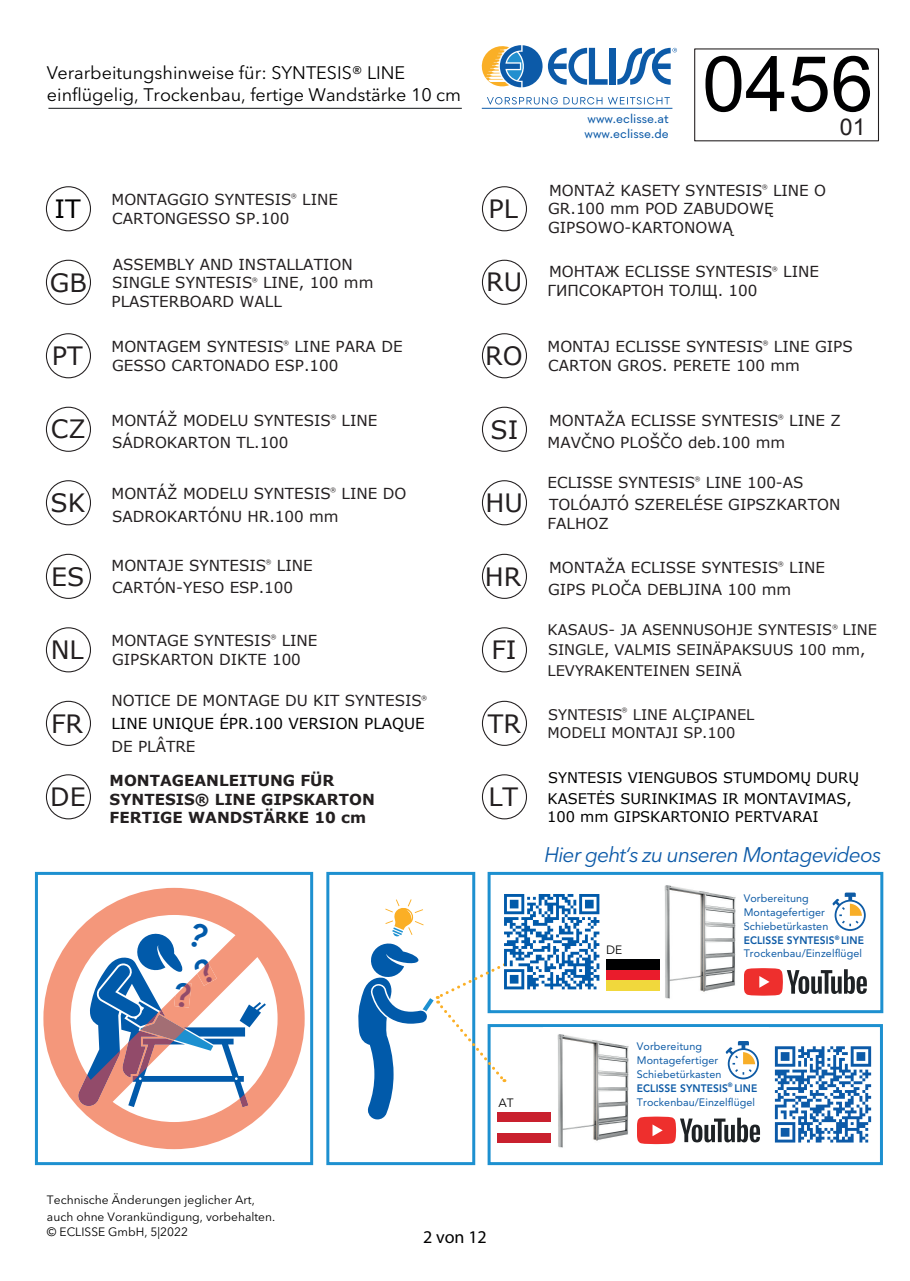
<style>
.page{position:relative;width:910px;height:1281px;background:#fff}
.page>*{position:absolute;margin:0;border:0;box-sizing:border-box;transform-origin:0 0}
.t1{font:76.95px "Arial";color:#000001}
.t2{font:25.2px "Verdana";color:#231f20}
.t3{font:25.2px "Verdana";color:#000001}
.t4{font:23.1px "Arial";color:#231f20}
.t5{font:italic 21px "Avenir Next LT Pro";letter-spacing:-.035em;color:#0c5aa8}
.t6{font:18px/21.6px "Avenir Next LT Pro";color:#000001}
.t7{font:18px "Myriad Pro";color:#000001}
.t8{font:15.15px/18.6px "Verdana";color:#231f20}
.t9{font:700 15.15px/18.1px "Verdana";color:#231f20}
.t10{font:15.15px "Verdana";color:#000001}
.t11{font:14.7px/20.5px "Verdana";color:#231f20}
.t12{font:14.7px/20.5px "Verdana";color:#000001}
.t13{font:14.25px/15px "Soin Sans Pro";color:#0c5aa8}
.t14{font:12px/16.5px "Avenir Next LT Pro";color:#000001}
.t15{font:10.8px/13.8px "Avenir LT Std";letter-spacing:.01em;color:#0e5ba6}
.t16{font:6px "Verdana";color:#231f20}
.s1{font-weight:800}
</style>
<div class="page">
<div style="left:46px;top:186px;width:45px;height:45px;border:1px solid #231f20;border-radius:50%"></div>
<div style="left:46px;top:260px;width:45px;height:45px;border:1px solid #231f20;border-radius:50%"></div>
<div style="left:46px;top:333px;width:45px;height:45px;border:1px solid #231f20;border-radius:50%"></div>
<div style="left:46px;top:480px;width:45px;height:45px;border:1px solid #231f20;border-radius:50%"></div>
<div style="left:46px;top:406px;width:45px;height:45px;border:1px solid #231f20;border-radius:50%"></div>
<div style="left:482px;top:186px;width:45px;height:45px;border:1px solid #231f20;border-radius:50%"></div>
<div style="left:482px;top:260px;width:45px;height:45px;border:1px solid #231f20;border-radius:50%"></div>
<div style="left:46px;top:774px;width:45px;height:45px;border:1px solid #231f20;border-radius:50%"></div>
<div style="left:46px;top:627px;width:45px;height:45px;border:1px solid #231f20;border-radius:50%"></div>
<div style="left:482px;top:333px;width:45px;height:45px;border:1px solid #231f20;border-radius:50%"></div>
<div style="left:482px;top:406px;width:45px;height:45px;border:1px solid #231f20;border-radius:50%"></div>
<div style="left:46px;top:553px;width:45px;height:45px;border:1px solid #231f20;border-radius:50%"></div>
<div style="left:482px;top:480px;width:45px;height:45px;border:1px solid #231f20;border-radius:50%"></div>
<div style="left:482px;top:553px;width:45px;height:45px;border:1px solid #231f20;border-radius:50%"></div>
<div style="left:46px;top:700px;width:45px;height:45px;border:1px solid #231f20;border-radius:50%"></div>
<div style="left:482px;top:627px;width:45px;height:45px;border:1px solid #231f20;border-radius:50%"></div>
<div style="left:482px;top:700px;width:45px;height:45px;border:1px solid #231f20;border-radius:50%"></div>
<div style="left:482px;top:774px;width:45px;height:45px;border:1px solid #231f20;border-radius:50%"></div>
<hr style="left:48px;top:108px;width:414px;height:1px;background:#101315">
<hr style="left:482px;top:108px;width:190px;height:1px;background:#0c5aa8">
<svg style="left:487px;top:97px;width:182px;height:8px"></svg>
<div style="left:609px;top:48px;width:6px;height:37px;background:#0c5aa8"></div>
<svg style="left:481px;top:45px;width:126px;height:42px"></svg>
<svg style="left:617px;top:48px;width:60px;height:37px"></svg>
<div style="left:694px;top:48px;width:185px;height:93px;border:1px solid #231f20"></div>
<div style="left:35px;top:871px;width:278px;height:293px;border:3px solid #1d90d0"></div>
<div style="left:326px;top:871px;width:149px;height:293px;background:#fff;border:3px solid #1d90d0"></div>
<div style="left:487px;top:871px;width:396px;height:141px;border:3px solid #1d90d0"></div>
<div style="left:487px;top:1023px;width:395px;height:141px;border:3px solid #1d90d0"></div>
<svg style="left:43px;top:887px;width:262px;height:261px"></svg>
<svg style="left:832px;top:892px;width:33px;height:38px"></svg>
<svg style="left:744px;top:968px;width:122px;height:27px"></svg>
<img style="left:650px;top:885px;width:86px;height:114px">
<div style="left:543px;top:1026px;width:226px;height:127px;background:#fff"></div>
<svg style="left:725px;top:1041px;width:34px;height:38px"></svg>
<svg style="left:637px;top:1116px;width:123px;height:27px"></svg>
<img style="left:543px;top:1041px;width:86px;height:107px">
<div style="left:606px;top:959px;width:53px;height:10px;background:#000001"></div>
<div style="left:606px;top:969px;width:53px;height:11px;background:#ea1c2c"></div>
<div style="left:606px;top:980px;width:53px;height:10px;background:#f1d83c"></div>
<div style="left:498px;top:1111px;width:53px;height:10px;background:#c9202e"></div>
<div style="left:498px;top:1132px;width:53px;height:10px;background:#c9202e"></div>
<div style="left:498px;top:1121px;width:53px;height:11px;background:#fff"></div>
<svg style="left:358px;top:893px;width:241px;height:226px"></svg>
<svg style="left:774px;top:1046px;width:97px;height:96px"></svg>
<svg style="left:77px;top:921px;width:189px;height:185px"></svg>
<p class="t6" style="left:47px;top:62px;width:415px">Verarbeitungshinweise für: SYNTESIS® LINE einflügelig, Trockenbau, fertige Wandstärke 10 cm</p>
<p class="t13" style="left:584px;top:111px;width:86px">www.eclisse.at www.eclisse.de</p>
<h1 class="t1" style="left:702px;top:34px;width:173px">0456</h1>
<h3 class="t4" style="left:839px;top:112px;width:27px">01</h3>
<h2 class="t3" style="left:54px;top:193px;width:28px">IT</h2>
<p class="t8" style="left:111px;top:190px;width:228px">MONTAGGIO SYNTESIS LINE<br>CARTONGESSO SP.100</p>
<p class="t16" style="left:291px;top:192px;width:8px">®</p>
<h2 class="t2" style="left:488px;top:193px;width:31px">PL</h2>
<p class="t8" style="left:548px;top:181px;width:279px">MONTAŻ KASETY SYNTESIS LINE O<br>GR.100 mm POD ZABUDOWĘ<br>GIPSOWO-KARTONOWĄ</p>
<p class="t16" style="left:761px;top:183px;width:8px">®</p>
<h2 class="t2" style="left:50px;top:266px;width:38px">GB</h2>
<p class="t8" style="left:111px;top:255px;width:263px">ASSEMBLY AND INSTALLATION<br>SINGLE SYNTESIS LINE, 100 mm<br>PLASTERBOARD WALL</p>
<p class="t16" style="left:252px;top:275px;width:8px">®</p>
<h2 class="t2" style="left:486px;top:266px;width:38px">RU</h2>
<p class="t8" style="left:547px;top:263px;width:273px">МОНТАЖ ECLISSE SYNTESIS LINE<br>ГИПСОКАРТОН ТОЛЩ. 100</p>
<p class="t16" style="left:772px;top:264px;width:8px">®</p>
<h2 class="t2" style="left:52px;top:340px;width:32px">PT</h2>
<p class="t8" style="left:111px;top:337px;width:292px">MONTAGEM SYNTESIS LINE PARA DE<br>GESSO CARTONADO ESP.100</p>
<p class="t16" style="left:283px;top:339px;width:8px">®</p>
<h2 class="t2" style="left:485px;top:340px;width:39px">RO</h2>
<p class="t8" style="left:547px;top:337px;width:306px">MONTAJ ECLISSE SYNTESIS LINE GIPS<br>CARTON GROS. PERETE 100 mm</p>
<p class="t16" style="left:762px;top:339px;width:8px">®</p>
<h2 class="t2" style="left:51px;top:413px;width:36px">CZ</h2>
<p class="t8" style="left:111px;top:409px;width:267px;line-height:22.5px">MONTÁŽ MODELU SYNTESIS LINE<br>SÁDROKARTON TL.100</p>
<p class="t16" style="left:330px;top:413px;width:8px">®</p>
<h2 class="t2" style="left:490px;top:413px;width:29px">SI</h2>
<p class="t8" style="left:547px;top:409px;width:295px;line-height:22.5px">MONTAŽA ECLISSE SYNTESIS LINE Z<br>MAVČNO PLOŠČO deb.100 mm</p>
<p class="t16" style="left:777px;top:413px;width:8px">®</p>
<h2 class="t2" style="left:50px;top:486px;width:36px">SK</h2>
<p class="t8" style="left:111px;top:482px;width:296px;line-height:22.5px">MONTÁŽ MODELU SYNTESIS LINE DO<br>SADROKARTÓNU HR.100 mm</p>
<p class="t16" style="left:330px;top:486px;width:8px">®</p>
<h2 class="t2" style="left:485px;top:486px;width:39px">HU</h2>
<p class="t8" style="left:547px;top:471px;width:294px;line-height:22.5px">ECLISSE SYNTESIS LINE 100-AS<br>TOLÓAJTÓ SZERELÉSE GIPSZKARTON</p>
<p class="t8" style="left:547px;top:514px;width:63px">FALHOZ</p>
<p class="t16" style="left:694px;top:475px;width:8px">®</p>
<h2 class="t2" style="left:51px;top:560px;width:35px">ES</h2>
<p class="t8" style="left:111px;top:554px;width:202px;line-height:22.5px">MONTAJE SYNTESIS LINE<br>CARTÓN-YESO ESP.100</p>
<p class="t16" style="left:265px;top:558px;width:8px">®</p>
<h2 class="t2" style="left:485px;top:560px;width:38px">HR</h2>
<p class="t8" style="left:548px;top:556px;width:278px;line-height:22.5px">MONTAŽA ECLISSE SYNTESIS LINE<br>GIPS PLOČA DEBLJINA 100 mm</p>
<p class="t16" style="left:777px;top:559px;width:8px">®</p>
<h2 class="t2" style="left:51px;top:633px;width:34px">NL</h2>
<p class="t8" style="left:111px;top:631px;width:207px">MONTAGE SYNTESIS LINE<br>GIPSKARTON DIKTE 100</p>
<p class="t16" style="left:270px;top:633px;width:8px">®</p>
<h2 class="t2" style="left:491px;top:633px;width:27px">FI</h2>
<p class="t16" style="left:832px;top:622px;width:8px">®</p>
<p class="t11" style="left:547px;top:619px;width:331px">KASAUS- JA ASENNUSOHJE SYNTESIS LINE<br>SINGLE, VALMIS SEINÄPAKSUUS 100 mm,<br>LEVYRAKENTEINEN SEINÄ</p>
<h2 class="t2" style="left:51px;top:707px;width:34px">FR</h2>
<p class="t8" style="left:111px;top:691px;width:312px">NOTICE DE MONTAGE DU KIT SYNTESIS</p>
<p class="t10" style="left:111px;top:713px;width:315px">LINE UNIQUE ÉPR.100 VERSION PLAQUE</p>
<p class="t8" style="left:111px;top:736px;width:85px">DE PLÂTRE</p>
<p class="t16" style="left:421px;top:693px;width:8px">®</p>
<p class="t16" style="left:621px;top:706px;width:8px">®</p>
<h2 class="t2" style="left:488px;top:707px;width:35px">TR</h2>
<p class="t11" style="left:547px;top:705px;width:208px;line-height:17.9px">SYNTESIS LINE ALÇIPANEL<br>MODELI MONTAJI SP.100</p>
<h2 class="t2" style="left:50px;top:780px;width:37px">DE</h2>
<p class="t9" style="left:110px;top:771px;width:267px">MONTAGEANLEITUNG FÜR<br>SYNTESIS® LINE GIPSKARTON<br>FERTIGE WANDSTÄRKE 10 cm</p>
<h2 class="t2" style="left:488px;top:780px;width:31px">LT</h2>
<p class="t12" style="left:547px;top:767px;width:313px">SYNTESIS VIENGUBOS STUMDOMŲ DURŲ<br>KASETĖS SURINKIMAS IR MONTAVIMAS,</p>
<p class="t12" style="left:547px;top:806px;width:273px">100 mm GIPSKARTONIO PERTVARAI</p>
<h3 class="t5" style="left:544px;top:841px;width:338px">Hier geht‘s zu unseren Montagevideos</h3>
<p class="t15" style="left:743px;top:890px;width:122px">Vorbereitung<br>Montagefertiger<br>Schiebetürkasten<br><span class="s1">ECLISSE SYNTESIS</span><sup>®</sup> <span class="s1">LINE<br></span>Trockenbau/Einzelflügel</p>
<p class="t14" style="left:606px;top:940px;width:18px">DE</p>
<p class="t15" style="left:637px;top:1039px;width:122px">Vorbereitung<br>Montagefertiger<br>Schiebetürkasten<br><span class="s1">ECLISSE SYNTESIS</span><sup>®</sup> <span class="s1">LINE</span></p>
<p class="t14" style="left:498px;top:1094px;width:17px">AT</p>
<p class="t15" style="left:637px;top:1094px;width:120px">Trockenbau/Einzelflügel</p>
<p class="t14" style="left:47px;top:1191px;width:230px">Technische Änderungen jeglicher Art, auch ohne Vorankündigung, vorbehalten.</p>
<p class="t14" style="left:47px;top:1222px;width:143px">© ECLISSE GmbH, 5|2022</p>
<p class="t7" style="left:423px;top:1224px;width:65px">2 von 12</p>
</div>
